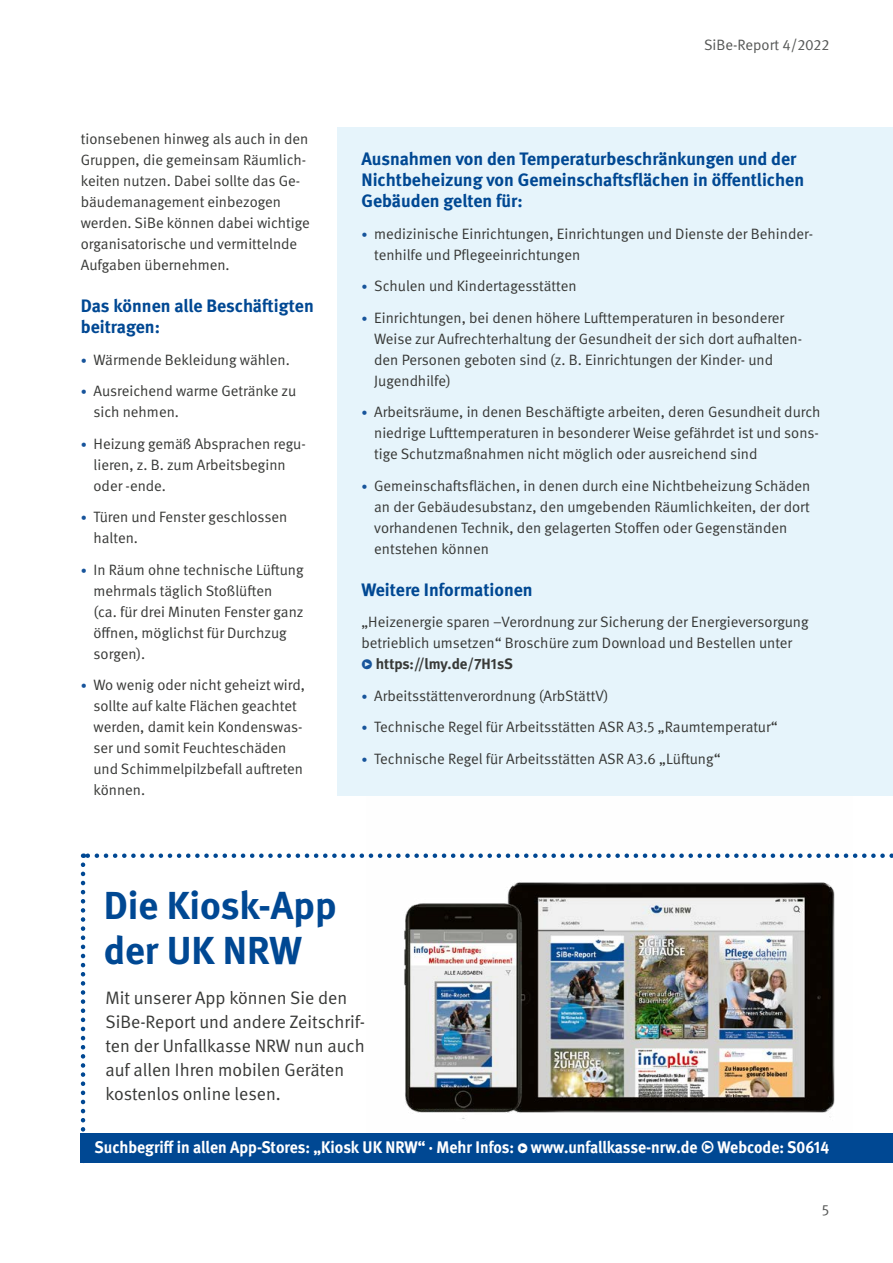
<style>
.page{position:relative;width:893px;height:1263px;background:#fff}
.page>*{position:absolute;margin:0;border:0;box-sizing:border-box;transform-origin:0 0}
.DGUV_Titel_SIBE{font:700 39px/45px "DGUV Meta";color:#004893}
.DGUV_ZT_SIBE{font:700 18px/21px "DGUV Meta";color:#004893}
.DGUV_GS_SIBE{font:18px/24px "DGUV Meta";color:#383937}
.DGUV_URL1_SIBE{font:700 16.8px "DGUV Meta";color:#fff;scale:.95 1}
.DGUV_GS_SIBE-2{font:15px/21px "DGUV Meta";color:#383937}
.DGUV_GS_SIBE-3{font:700 15px "DGUV Meta";color:#383937}
.t1{font:15px "DGUV Meta";color:#555756}
.s1{font-size:12px;color:#17549b}
.s2{font-weight:400;font-size:13.5px;color:#17549b}
.s3{font-size:13.35px}
</style>
<div class="page">
<div style="left:337px;top:128px;width:556px;height:668px;background:#e6f4fb"></div>
<svg style="left:83px;top:853px;width:810px;height:5px"></svg>
<svg style="left:81px;top:865px;width:4px;height:269px"></svg>
<div style="left:81px;top:1134px;width:812px;height:29px;background:#004893"></div>
<img style="left:367px;top:853px;width:486px;height:266px">
<p class="DGUV_GS_SIBE-2" style="left:81px;top:129px;width:231px">tionsebenen hinweg als auch in den<br>Gruppen, die gemeinsam Räumlich&shy;keiten nutzen. Dabei sollte das Ge&shy;bäudemanagement einbezogen werden. SiBe können dabei wichtige organisatorische und vermittelnde<br>Aufgaben übernehmen.</p>
<p class="DGUV_ZT_SIBE" style="left:81px;top:296px;width:235px">Das können alle Beschäftigten beitragen:</p>
<p class="DGUV_GS_SIBE-2" style="left:81px;top:349px;width:211px"><span class="s1">•</span> Wärmende Bekleidung wählen.</p>
<p class="DGUV_GS_SIBE-2" style="left:94px;top:381px;width:204px;text-indent:-13px"><span class="s1">•</span> Ausreichend warme Getränke zu sich nehmen.</p>
<p class="DGUV_GS_SIBE-2" style="left:94px;top:433px;width:214px;text-indent:-13px"><span class="s1">•</span> Heizung gemäß Absprachen regu&shy;lieren, z. B. zum Arbeitsbeginn oder -ende.</p>
<p class="DGUV_GS_SIBE-2" style="left:94px;top:507px;width:195px;text-indent:-13px"><span class="s1">•</span> Türen und Fenster geschlossen halten.</p>
<p class="DGUV_GS_SIBE-2" style="left:94px;top:559px;width:212px;text-indent:-13px"><span class="s1">•</span> In Räum ohne technische Lüftung mehrmals täglich Stoßlüften<br>(ca. für drei Minuten Fenster ganz öffnen, möglichst für Durchzug sorgen).</p>
<p class="DGUV_GS_SIBE-2" style="left:94px;top:675px;width:213px;text-indent:-13px"><span class="s1">•</span> Wo wenig oder nicht geheizt wird, sollte auf kalte Flächen geachtet werden, damit kein Kondenswas&shy;ser und somit Feuchteschäden und Schimmelpilzbefall auftreten können.</p>
<p class="t1" style="left:704px;top:36px;width:127px">SiBe-Report 4/2022</p>
<p class="DGUV_ZT_SIBE" style="left:361px;top:149px;width:444px">Ausnahmen von den Temperaturbeschränkungen und der<br>Nichtbeheizung von Gemeinschaftsflächen in öffentlichen<br>Gebäuden gelten für:</p>
<p class="DGUV_GS_SIBE-2" style="left:374px;top:223px;width:440px;text-indent:-13px"><span class="s1">•</span> medizinische Einrichtungen, Einrichtungen und Dienste der Behinder&shy;tenhilfe und Pflegeeinrichtungen</p>
<p class="DGUV_GS_SIBE-2" style="left:361px;top:276px;width:217px"><span class="s1">•</span> Schulen und Kindertagesstätten</p>
<p class="DGUV_GS_SIBE-2" style="left:374px;top:307px;width:429px;text-indent:-13px"><span class="s1">•</span> Einrichtungen, bei denen höhere Lufttemperaturen in besonderer Weise zur Aufrechterhaltung der Gesundheit der sich dort aufhalten&shy;den Personen geboten sind (z. B. Einrichtungen der Kinder- und Jugendhilfe)</p>
<p class="DGUV_GS_SIBE-2" style="left:374px;top:402px;width:448px;text-align:justify;text-indent:-13px"><span class="s1">•</span> Arbeitsräume, in denen Beschäftigte arbeiten, deren Gesundheit durch niedrige Lufttemperaturen in besonderer Weise gefährdet ist und sons&shy;tige Schutzmaßnahmen nicht möglich oder ausreichend sind</p>
<p class="DGUV_GS_SIBE-2" style="left:374px;top:475px;width:438px;text-indent:-13px"><span class="s1">•</span> Gemeinschaftsflächen, in denen durch eine Nichtbeheizung Schäden an der Gebäudesubstanz, den umgebenden Räumlichkeiten, der dort vorhandenen Technik, den gelagerten Stoffen oder Gegenständen entstehen können</p>
<p class="DGUV_ZT_SIBE" style="left:361px;top:579px;width:173px">Weitere Informationen</p>
<p class="DGUV_GS_SIBE-2" style="left:361px;top:612px;width:449px">„Heizenergie sparen –Verordnung zur Sicherung der Energieversorgung betrieblich umsetzen“ Broschüre zum Download und Bestellen unter</p>
<p class="DGUV_GS_SIBE-3" style="left:361px;top:655px;width:153px"><span class="s2">•</span> https://lmy.de/7H1sS</p>
<p class="DGUV_GS_SIBE-2" style="left:361px;top:685px;width:249px"><span class="s1">•</span> Arbeitsstättenverordnung (ArbStättV)</p>
<p class="DGUV_GS_SIBE-2" style="left:361px;top:717px;width:418px"><span class="s1">•</span> Technische Regel für Arbeitsstätten ASR A3.5 „Raumtemperatur“</p>
<p class="DGUV_GS_SIBE-2" style="left:361px;top:748px;width:361px"><span class="s1">•</span> Technische Regel für Arbeitsstätten ASR A3.6 „Lüftung“</p>
<p class="DGUV_Titel_SIBE" style="left:104px;top:884px;width:234px">Die Kiosk-App der UK NRW</p>
<p class="DGUV_GS_SIBE" style="left:105px;top:986px;width:261px">Mit unserer App können Sie den<br>SiBe-Report und andere Zeitschrif&shy;ten der Unfallkasse NRW nun auch auf allen Ihren mobilen Geräten kostenlos online lesen.</p>
<p class="DGUV_URL1_SIBE" style="left:95px;top:1137px;width:775px">Suchbegriff in allen App-Stores: „Kiosk UK NRW“ · Mehr Infos: <span class="s3">•</span> www.unfallkasse-nrw.de • Webcode: S0614</p>
<p class="t1" style="left:822px;top:1201px;width:9px">5</p>
</div>
